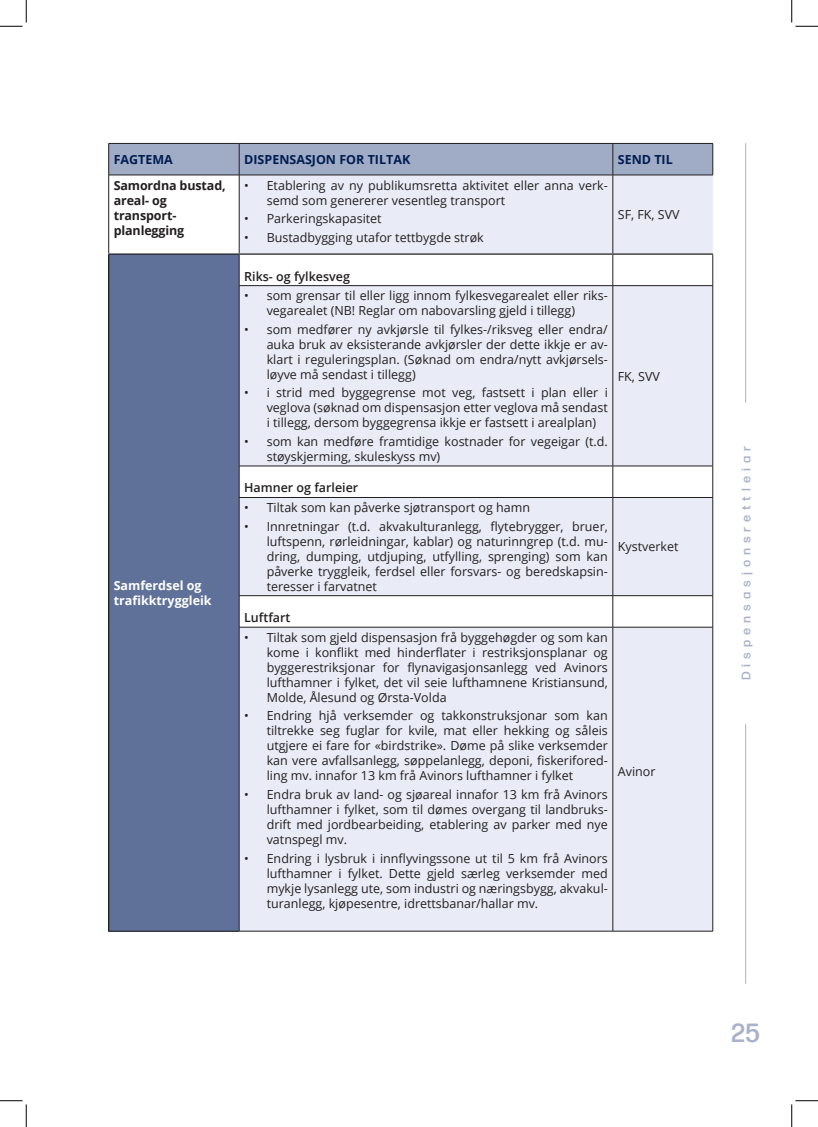
<style>
.page{position:relative;width:818px;height:1127px;background:#fff}
.page>*{position:absolute;margin:0;border:0;box-sizing:border-box;transform-origin:0 0}
.t1{font:500 26.25px "Forma DJR Micro";color:#a9b1cb}
.t2{font:12.5px/15px "Open Sans";color:#231f20;text-align:justify}
.t3{font:700 12.5px/15px "Open Sans";letter-spacing:-.01em;color:#231f20}
.t4{font:600 12.5px "Open Sans";color:#231f20}
.t5{font:700 12.5px "Open Sans";color:#001d51}
.t6{font:700 12.5px/15px "Open Sans";color:#fff}
.t7{font:500 12.5px "Forma DJR Micro";letter-spacing:.4em;color:#a9b1cb}
</style>
<div class="page">
<hr style="left:745px;top:143px;width:1px;height:259px;background:#a9b1cb">
<hr style="left:745px;top:724px;width:1px;height:259px;background:#a9b1cb">
<div style="left:109px;top:144px;width:603px;height:31px;background:#a0abc6"></div>
<div style="left:239px;top:143px;width:374px;height:32px;background:#a0abc6"></div>
<svg style="left:240px;top:176px;width:473px;height:754px;background:#ebedf6"></svg>
<div style="left:109px;top:254px;width:130px;height:676px;background:#607199"></div>
<hr style="left:712px;top:255px;width:1px;height:30px;background:#231f20">
<hr style="left:712px;top:286px;width:1px;height:179px;background:#231f20">
<hr style="left:712px;top:466px;width:1px;height:31px;background:#231f20">
<hr style="left:712px;top:497px;width:1px;height:98px;background:#231f20">
<hr style="left:712px;top:595px;width:1px;height:32px;background:#231f20">
<hr style="left:712px;top:627px;width:1px;height:303px;background:#231f20">
<hr style="left:712px;top:143px;width:1px;height:32px;background:#231f20">
<hr style="left:108px;top:175px;width:1px;height:78px;background:#231f20">
<hr style="left:239px;top:175px;width:1px;height:78px;background:#231f20">
<hr style="left:613px;top:175px;width:1px;height:78px;background:#231f20">
<hr style="left:108px;top:255px;width:1px;height:30px;background:#231f20">
<hr style="left:109px;top:255px;width:1px;height:30px;background:#231f20">
<hr style="left:108px;top:285px;width:1px;height:181px;background:#231f20">
<hr style="left:109px;top:285px;width:1px;height:181px;background:#231f20">
<hr style="left:108px;top:466px;width:1px;height:31px;background:#231f20">
<hr style="left:109px;top:466px;width:1px;height:31px;background:#231f20">
<hr style="left:108px;top:497px;width:1px;height:98px;background:#231f20">
<hr style="left:109px;top:497px;width:1px;height:98px;background:#231f20">
<hr style="left:108px;top:595px;width:1px;height:32px;background:#231f20">
<hr style="left:109px;top:595px;width:1px;height:32px;background:#231f20">
<hr style="left:108px;top:627px;width:1px;height:303px;background:#231f20">
<hr style="left:109px;top:627px;width:1px;height:303px;background:#231f20">
<hr style="left:239px;top:255px;width:1px;height:30px;background:#231f20">
<hr style="left:613px;top:255px;width:1px;height:30px;background:#231f20">
<hr style="left:239px;top:285px;width:374px;height:1px;background:#231f20">
<hr style="left:239px;top:286px;width:1px;height:179px;background:#231f20">
<hr style="left:613px;top:285px;width:100px;height:1px;background:#231f20">
<hr style="left:613px;top:286px;width:1px;height:179px;background:#231f20">
<hr style="left:239px;top:465px;width:374px;height:1px;background:#231f20">
<hr style="left:239px;top:466px;width:1px;height:31px;background:#231f20">
<hr style="left:613px;top:465px;width:100px;height:1px;background:#231f20">
<hr style="left:613px;top:466px;width:1px;height:31px;background:#231f20">
<hr style="left:239px;top:497px;width:374px;height:1px;background:#231f20">
<hr style="left:239px;top:497px;width:1px;height:98px;background:#231f20">
<hr style="left:613px;top:497px;width:100px;height:1px;background:#231f20">
<hr style="left:613px;top:497px;width:1px;height:98px;background:#231f20">
<hr style="left:239px;top:595px;width:374px;height:1px;background:#231f20">
<hr style="left:239px;top:595px;width:1px;height:32px;background:#231f20">
<hr style="left:613px;top:595px;width:100px;height:1px;background:#231f20">
<hr style="left:613px;top:595px;width:1px;height:32px;background:#231f20">
<hr style="left:239px;top:626px;width:374px;height:1px;background:#231f20">
<hr style="left:239px;top:627px;width:1px;height:303px;background:#231f20">
<hr style="left:613px;top:626px;width:100px;height:1px;background:#231f20">
<hr style="left:613px;top:627px;width:1px;height:303px;background:#231f20">
<hr style="left:109px;top:930px;width:130px;height:1px;background:#231f20">
<hr style="left:239px;top:930px;width:374px;height:1px;background:#231f20">
<hr style="left:613px;top:930px;width:100px;height:1px;background:#231f20">
<hr style="left:109px;top:143px;width:130px;height:1px;background:#231f20">
<hr style="left:108px;top:143px;width:1px;height:32px;background:#231f20">
<hr style="left:239px;top:143px;width:374px;height:1px;background:#231f20">
<hr style="left:239px;top:143px;width:1px;height:32px;background:#231f20">
<hr style="left:613px;top:143px;width:100px;height:1px;background:#231f20">
<hr style="left:613px;top:143px;width:1px;height:32px;background:#231f20">
<hr style="left:109px;top:175px;width:130px;height:1px;background:#231f20">
<hr style="left:239px;top:175px;width:374px;height:1px;background:#231f20">
<hr style="left:613px;top:175px;width:100px;height:1px;background:#231f20">
<hr style="left:109px;top:253px;width:130px;height:2px;background:#231f20">
<hr style="left:239px;top:253px;width:374px;height:2px;background:#231f20">
<hr style="left:613px;top:253px;width:100px;height:2px;background:#231f20">
<svg style="left:0;top:0;width:27px;height:27px"></svg>
<svg style="left:0;top:1100px;width:27px;height:26px"></svg>
<svg style="left:791px;top:0;width:27px;height:27px"></svg>
<svg style="left:791px;top:1100px;width:27px;height:26px"></svg>
<p class="t5" style="left:114px;top:151px;width:61px">FAGTEMA</p>
<p class="t5" style="left:244px;top:151px;width:168px">DISPENSASJON FOR TILTAK</p>
<p class="t5" style="left:618px;top:151px;width:56px">SEND TIL</p>
<p class="t3" style="left:114px;top:177px;width:114px">Samordna bustad, areal- og transport&shy;planlegging</p>
<p class="t2" style="left:267px;top:177px;width:343px;text-indent:-22px">• Etablering av ny publikumsretta aktivitet eller anna verk&shy;semd som genererer vesentleg transport</p>
<p class="t2" style="left:618px;top:207px;width:63px">SF, FK, SVV</p>
<p class="t2" style="left:244px;top:211px;width:139px">• Parkeringskapasitet</p>
<p class="t2" style="left:244px;top:229px;width:241px">• Bustadbygging utafor tettbygde strøk</p>
<p class="t6" style="left:114px;top:577px;width:99px">Samferdsel og trafikktryggleik</p>
<p class="t4" style="left:244px;top:267px;width:107px">Riks- og fylkesveg</p>
<p class="t2" style="left:267px;top:288px;width:343px;text-indent:-22px">• som grensar til eller ligg innom fylkesvegarealet eller riks&shy;vegarealet (NB! Reglar om nabovarsling gjeld i tillegg)</p>
<p class="t2" style="left:267px;top:321px;width:343px;text-indent:-22px">• som medfører ny avkjørsle til fylkes-/riksveg eller endra/ auka bruk av eksisterande avkjørsler der dette ikkje er av&shy;klart i reguleringsplan. (Søknad om endra/nytt avkjørsels&shy;løyve må sendast i tillegg)</p>
<p class="t2" style="left:267px;top:385px;width:343px;text-indent:-22px">• i strid med byggegrense mot veg, fastsett i plan eller i veglova (søknad om dispensasjon etter veglova må sendast i tillegg, dersom byggegrensa ikkje er fastsett i arealplan)</p>
<p class="t2" style="left:267px;top:433px;width:343px;text-indent:-22px">• som kan medføre framtidige kostnader for vegeigar (t.d. støyskjerming, skuleskyss mv)</p>
<p class="t4" style="left:244px;top:479px;width:116px">Hamner og farleier</p>
<p class="t2" style="left:244px;top:499px;width:287px">• Tiltak som kan påverke sjøtransport og hamn</p>
<p class="t2" style="left:267px;top:518px;width:343px;text-indent:-22px">• Innretningar (t.d. akvakulturanlegg, flytebrygger, bruer, luftspenn, rørleidningar, kablar) og naturinngrep (t.d. mu&shy;dring, dumping, utdjuping, utfylling, sprenging) som kan påverke tryggleik, ferdsel eller forsvars- og beredskapsin&shy;teresser i farvatnet</p>
<p class="t4" style="left:244px;top:609px;width:48px">Luftfart</p>
<p class="t2" style="left:267px;top:629px;width:343px;text-indent:-22px">• Tiltak som gjeld dispensasjon frå byggehøgder og som kan kome i konflikt med hinderflater i restriksjonsplanar og byggerestriksjonar for flynavigasjonsanlegg ved Avinors lufthamner i fylket, det vil seie lufthamnene Kristiansund, Molde, Ålesund og Ørsta-Volda</p>
<p class="t2" style="left:267px;top:707px;width:343px;text-indent:-22px">• Endring hjå verksemder og takkonstruksjonar som kan tiltrekke seg fuglar for kvile, mat eller hekking og såleis utgjere ei fare for «birdstrike». Døme på slike verksemder kan vere avfallsanlegg, søppelanlegg, deponi, fiskerifored&shy;ling mv. innafor 13 km frå Avinors lufthamner i fylket</p>
<p class="t2" style="left:267px;top:786px;width:343px;text-indent:-22px">• Endra bruk av land- og sjøareal innafor 13 km frå Avinors lufthamner i fylket, som til dømes overgang til landbruks&shy;drift med jordbearbeiding, etablering av parker med nye vatnspegl mv.</p>
<p class="t2" style="left:267px;top:849px;width:343px;text-indent:-23px">• Endring i lysbruk i innflyvingssone ut til 5 km frå Avinors lufthamner i fylket. Dette gjeld særleg verksemder med mykje lysanlegg ute, som industri og næringsbygg, akvakul&shy;turanlegg, kjøpesentre, idrettsbanar/hallar mv.</p>
<p class="t2" style="left:618px;top:368px;width:44px">FK, SVV</p>
<p class="t2" style="left:618px;top:539px;width:62px">Kystverket</p>
<p class="t2" style="left:618px;top:763px;width:39px">Avinor</p>
<p class="t7" style="left:738px;top:680px;width:235px;rotate:-90deg">Dispensasjonsrettleiar</p>
<h1 class="t1" style="left:731px;top:1015px;width:30px">25</h1>
</div>
